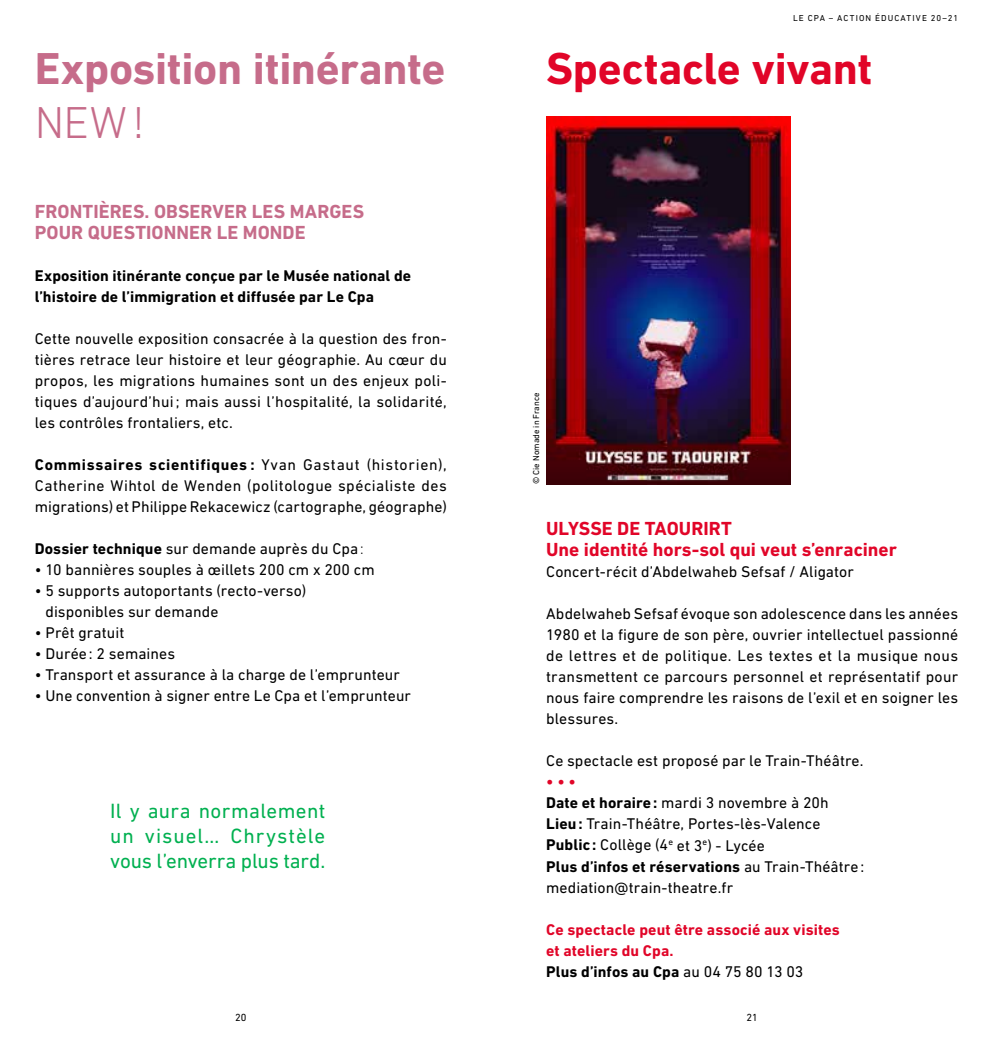
<style>
.page{position:relative;width:993px;height:1042px;background:#fff}
.page>*{position:absolute;margin:0;border:0;box-sizing:border-box;transform-origin:0 0}
.t1{font:700 45.5px "DIN Next LT Pro";letter-spacing:-.01em;color:#c66c8a}
.t2{font:700 45.5px "DIN Next LT Pro";letter-spacing:-.01em;color:#e10528}
.t3{font:300 45.5px "DIN Next LT Pro";color:#c66c8a}
.t4{font:21px/25.2px "DIN Next LT Pro";letter-spacing:.02em;color:#00b050;text-align:justify}
.t5{font:700 19.25px/21px "DIN Next LT Pro";color:#e10528}
.t6{font:700 19.25px/21px "DIN Next LT Pro";letter-spacing:.005em;color:#c66c8a}
.t7{font:15.75px/21px "DIN Next LT Pro";letter-spacing:.005em;color:#000;text-align:justify}
.t8{font:700 15.75px/21px "DIN Next LT Pro";letter-spacing:.01em;color:#000}
.t9{font:700 15.75px/21px "DIN Next LT Pro";letter-spacing:.01em;color:#e10528}
.t10{font:10.5px "DIN Next LT Pro";color:#000}
.t11{font:8.75px "DIN Next LT Pro";letter-spacing:.125em;color:#000}
.t12{font:8.75px "DIN Next LT Pro";color:#000}
.s1{font-weight:700}
.s2{font-weight:300}
.s3{color:#fff}
.s4{font-weight:700;color:#e10528}
.s5{color:#000}
.s6{font-weight:400;color:#000}
</style>
<div class="page">
<img style="left:546px;top:117px;width:243px;height:367px">
<p class="t11" style="left:792px;top:13px;width:167px">LE CPA – ACTION ÉDUCATIVE 20–21</p>
<h1 class="t1" style="left:35px;top:42px;width:412px">Exposition itinérante</h1>
<h1 class="t2" style="left:546px;top:42px;width:328px">Spectacle vivant</h1>
<h1 class="t3" style="left:35px;top:97px;width:111px">NEW!</h1>
<p class="t6" style="left:35px;top:201px;width:331px">FRONTIÈRES. OBSERVER LES MARGES<br>POUR QUESTIONNER LE MONDE</p>
<p class="t8" style="left:35px;top:265px;width:378px">Exposition itinérante conçue par le Musée national de l’histoire de l’immigration et diffusée par Le Cpa</p>
<p class="t7" style="left:35px;top:328px;width:413px">Cette nouvelle exposition consacrée à la question des fron&shy;tières retrace leur histoire et leur géographie. Au cœur du propos, les migrations humaines sont un des enjeux poli&shy;tiques d’aujourd’hui ; mais aussi l’hospitalité, la solidarité, les contrôles frontaliers, etc.</p>
<p class="t7" style="left:35px;top:454px;width:413px"><span class="s1">Commissaires scientifiques :</span> Yvan Gastaut (historien), Catherine Wihtol de Wenden (politologue spécialiste des migrations) et Philippe Rekacewicz (cartographe, géographe)</p>
<p class="t7" style="left:35px;top:538px;width:330px"><span class="s1">Dossier technique</span> sur demande auprès du Cpa<span class="s2">:</span></p>
<p class="t7" style="left:35px;top:559px;width:341px">• 10 bannières souples à œillets 200 cm x 200 cm</p>
<p class="t7" style="left:35px;top:580px;width:273px">• 5 supports autoportants (recto-verso)</p>
<p class="t7" style="left:35px;top:601px;width:185px"><span class="s3">•</span> disponibles sur demande</p>
<p class="t7" style="left:35px;top:622px;width:91px">• Prêt gratuit</p>
<p class="t7" style="left:35px;top:643px;width:142px">• Durée: 2 semaines</p>
<p class="t7" style="left:35px;top:664px;width:366px">• Transport et assurance à la charge de l’emprunteur</p>
<p class="t7" style="left:35px;top:685px;width:377px">• Une convention à signer entre Le Cpa et l’emprunteur</p>
<h2 class="t4" style="left:110px;top:797px;width:217px">Il y aura normalement un visuel… Chrystèle vous l’enverra plus tard.</h2>
<p class="t12" style="left:531px;top:484px;width:93px;rotate:-90deg">© Cie Nomade in France</p>
<p class="t5" style="left:546px;top:518px;width:352px">ULYSSE DE TAOURIRT<br>Une identité hors-sol qui veut s’enraciner</p>
<p class="t7" style="left:546px;top:561px;width:309px">Concert-récit d’Abdelwaheb Sefsaf / Aligator</p>
<p class="t7" style="left:546px;top:603px;width:413px">Abdelwaheb Sefsaf évoque son adolescence dans les années 1980 et la figure de son père, ouvrier intellectuel passionné de lettres et de politique. Les textes et la musique nous transmettent ce parcours personnel et représentatif pour nous faire comprendre les raisons de l’exil et en soigner les blessures.</p>
<p class="t7" style="left:546px;top:750px;width:319px">Ce spectacle est proposé par le Train-Théâtre.</p>
<p class="t7" style="left:546px;top:771px;width:319px;text-align:left"><span class="s4">• • •<br></span><span class="s1">Date et horaire:</span> mardi 3 novembre à 20h<br><span class="s1">Lieu:</span> Train-Théâtre, Portes-lès-Valence<br><span class="s1">Public :</span> Collège (4<sup>e</sup> et 3<sup>e</sup>) - Lycée<br><span class="s1">Plus d’infos et réservations</span> au Train-Théâtre: mediation@train-theatre.fr</p>
<p class="t9" style="left:546px;top:918px;width:295px">Ce spectacle peut être associé aux visites et ateliers du Cpa.<br><span class="s5">Plus d’infos au Cpa</span> <span class="s6">au 04 75 80 13 03</span></p>
<p class="t10" style="left:235px;top:1011px;width:13px">20</p>
<p class="t10" style="left:746px;top:1011px;width:13px">21</p>
</div>
